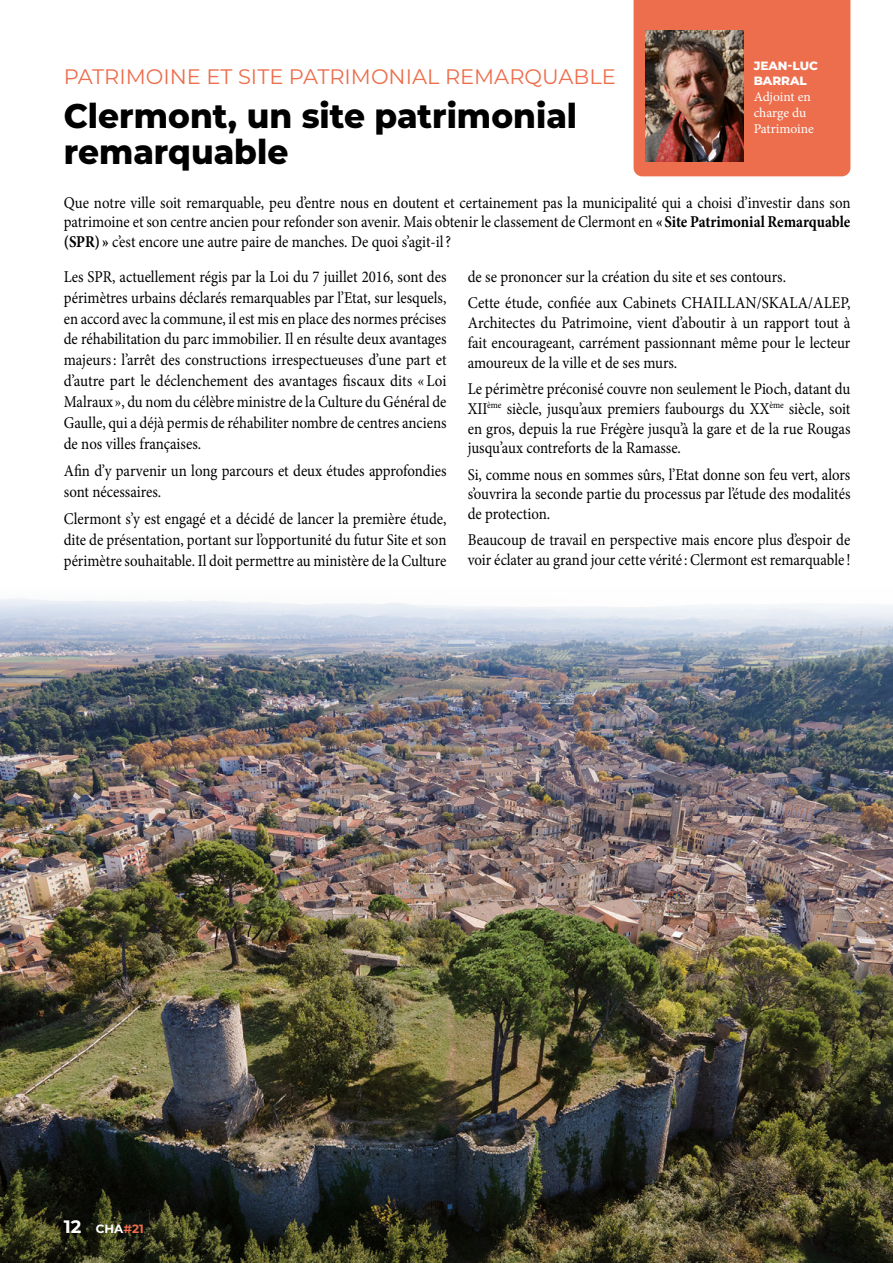
<style>
.page{position:relative;width:893px;height:1263px;background:#fff}
.page>*{position:absolute;margin:0;border:0;box-sizing:border-box;transform-origin:0 0}
.t1{font:800 34.2px/36.2px "Montserrat";color:#000;scale:.96 1}
.t2{font:21px "Montserrat";color:#ed6e4c}
.t3{font:16.5px/20.9px "Minion Pro";color:#000;text-align:justify;scale:.9 1}
.t4{font:16.5px/19.8px "Minion Pro";color:#000;text-align:justify;scale:.91 1}
.t5{font:13.5px/16.2px "Minion Pro";letter-spacing:-.005em;color:#fff}
.t6{font:800 12px/14.4px "Montserrat";color:#fff}
.t7{font:700 12px "Montserrat";color:#fff}
.s1{font-weight:700}
.s2{font-size:18px}
.s3{color:#ed6e4c}
</style>
<div class="page">
<img style="left:0;top:598px;width:893px;height:665px">
<div style="left:634px;top:0;width:216px;height:176px;background:#ed6e4c"></div>
<img style="left:646px;top:30px;width:98px;height:131px">
<p class="t2" style="left:64px;top:62px;width:553px">PATRIMOINE ET SITE PATRIMONIAL REMARQUABLE</p>
<h1 class="t1" style="left:64px;top:95px;width:536px">Clermont, un site patrimonial remarquable</h1>
<p class="t6" style="left:754px;top:58px;width:66px">JEAN-LUC<br>BARRAL</p>
<p class="t5" style="left:754px;top:88px;width:62px">Adjoint en charge du<br>Patrimoine</p>
<p class="t3" style="left:64px;top:192px;width:876px;line-height:19.8px">Que notre ville soit remarquable, peu d’entre nous en doutent et certainement pas la municipalité qui a choisi d’investir dans son patrimoine et son centre ancien pour refonder son avenir. Mais obtenir le classement de Clermont en <span class="s1">«Site Patrimonial Remarquable (SPR) »</span> c’est encore une autre paire de manches. De quoi s’agit-il?</p>
<p class="t3" style="left:64px;top:266px;width:427px">Les SPR, actuellement régis par la Loi du 7 juillet 2016, sont des périmètres urbains déclarés remarquables par l’Etat, sur lesquels, en accord avec la commune, il est mis en place des normes précises de réhabilitation du parc immobilier. Il en résulte deux avantages majeurs: l’arrêt des constructions irrespectueuses d’une part et d’autre part le déclenchement des avantages fiscaux dits « Loi Malraux », du nom du célèbre ministre de la Culture du Général de Gaulle, qui a déjà permis de réhabiliter nombre de centres anciens de nos villes françaises.</p>
<p class="t3" style="left:64px;top:460px;width:427px">Afin d’y parvenir un long parcours et deux études approfondies sont nécessaires.</p>
<p class="t3" style="left:64px;top:508px;width:427px">Clermont s’y est engagé et a décidé de lancer la première étude, dite de présentation, portant sur l’opportunité du futur Site et son périmètre souhaitable. Il doit permettre au ministère de la Culture</p>
<p class="t3" style="left:468px;top:264px;width:427px;line-height:26.2px">de se prononcer sur la création du site et ses contours.<br>Cette étude, confiée aux Cabinets CHAILLAN/SKALA/ALEP,</p>
<p class="t4" style="left:468px;top:313px;width:422px">Architectes du Patrimoine, vient d’aboutir à un rapport tout à fait encourageant, carrément passionnant même pour le lecteur amoureux de la ville et de ses murs.</p>
<p class="t3" style="left:468px;top:379px;width:427px;line-height:19.8px">Le périmètre préconisé couvre non seulement le Pioch, datant du XII<sup>ème</sup> siècle, jusqu’aux premiers faubourgs du XX<sup>ème</sup> siècle, soit en gros, depuis la rue Frégère jusqu’à la gare et de la rue Rougas jusqu’aux contreforts de la Ramasse.</p>
<p class="t3" style="left:468px;top:464px;width:427px;line-height:19.8px">Si, comme nous en sommes sûrs, l’Etat donne son feu vert, alors s’ouvrira la seconde partie du processus par l’étude des modalités de protection.</p>
<p class="t3" style="left:468px;top:530px;width:427px;line-height:19.8px">Beaucoup de travail en perspective mais encore plus d’espoir de voir éclater au grand jour cette vérité : Clermont est remarquable !</p>
<p class="t7" style="left:64px;top:1220px;width:81px"><span class="s2">12</span> CHA<span class="s3">#21</span></p>
</div>
